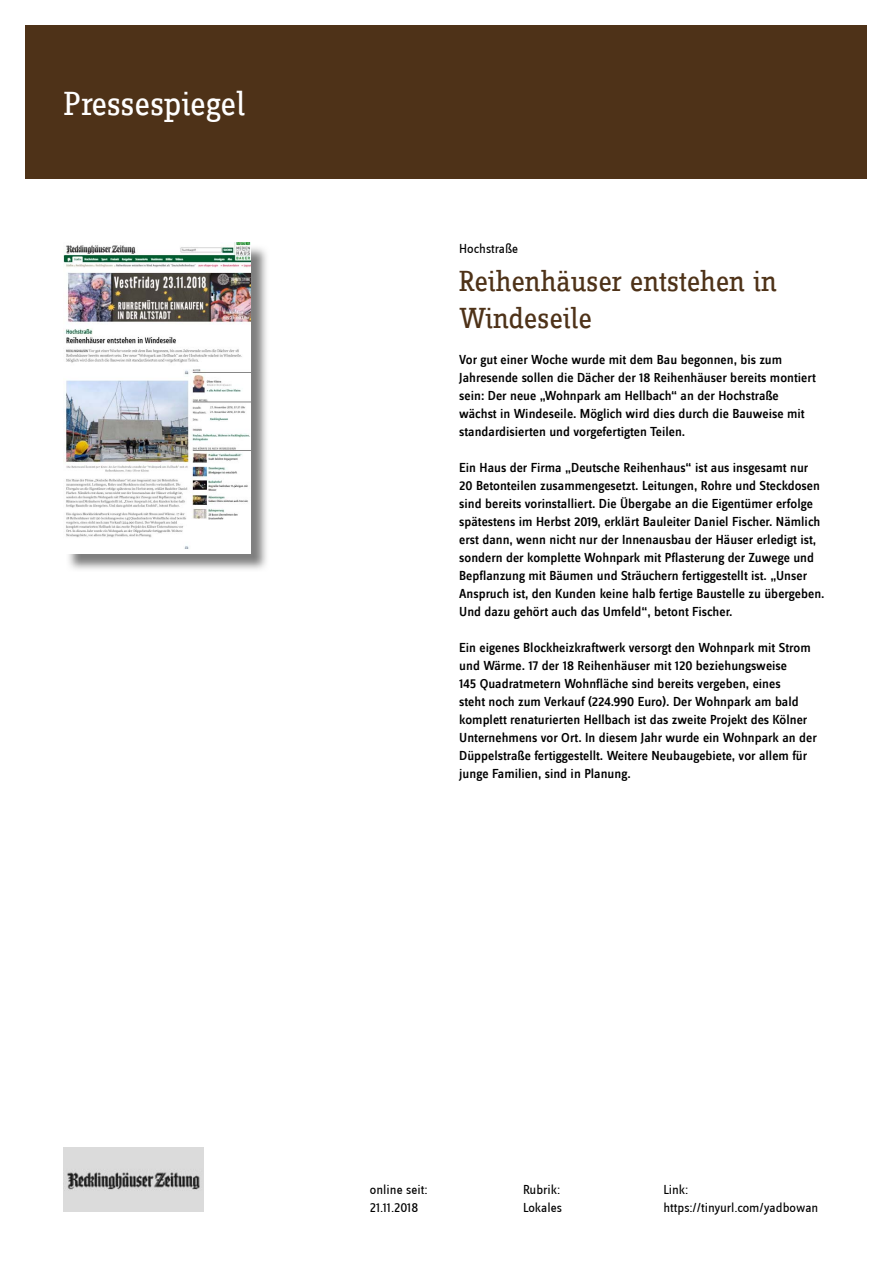
<style>
.page{position:relative;width:893px;height:1263px;background:#fff}
.page>*{position:absolute;margin:0;border:0;box-sizing:border-box;transform-origin:0 0}
.t1{font:34.5px "Zine Slab Dis";color:#fff}
.t2{font:30px/37.5px "Zine Slab Dis";letter-spacing:-.01em;color:#4e3218}
.t3{font:500 13.5px/18px "Zine Sans Dis";color:#000}
.t4{font:13.5px/18px "Zine Sans Dis";color:#000}
</style>
<div class="page">
<div style="left:26px;top:26px;width:841px;height:153px;background:#4e3218"></div>
<img style="left:64px;top:1147px;width:140px;height:65px">
<img style="left:68px;top:247px;width:199px;height:323px">
<img style="left:64px;top:242px;width:187px;height:311px">
<h1 class="t1" style="left:64px;top:87px;width:183px">Pressespiegel</h1>
<p class="t4" style="left:459px;top:241px;width:61px">Hochstraße</p>
<h2 class="t2" style="left:459px;top:264px;width:319px">Reihenhäuser entstehen in<br>Windeseile</h2>
<p class="t3" style="left:459px;top:352px;width:358px">Vor gut einer Woche wurde mit dem Bau begonnen, bis zum Jahresende sollen die Dächer der 18 Reihenhäuser bereits montiert sein: Der neue „Wohnpark am Hellbach“ an der Hochstraße wächst in Windeseile. Möglich wird dies durch die Bauweise mit standardisierten und vorgefertigten Teilen.</p>
<p class="t3" style="left:459px;top:460px;width:367px">Ein Haus der Firma „Deutsche Reihenhaus“ ist aus insgesamt nur 20 Betonteilen zusammengesetzt. Leitungen, Rohre und Steckdosen sind bereits vorinstalliert. Die Übergabe an die Eigentümer erfolge spätestens im Herbst 2019, erklärt Bauleiter Daniel Fischer. Nämlich erst dann, wenn nicht nur der Innenausbau der Häuser erledigt ist, sondern der komplette Wohnpark mit Pflasterung der Zuwege und Bepflanzung mit Bäumen und Sträuchern fertiggestellt ist. „Unser Anspruch ist, den Kunden keine halb fertige Baustelle zu übergeben.<br>Und dazu gehört auch das Umfeld“, betont Fischer.</p>
<p class="t3" style="left:459px;top:639px;width:359px">Ein eigenes Blockheizkraftwerk versorgt den Wohnpark mit Strom und Wärme. 17 der 18 Reihenhäuser mit 120 beziehungsweise<br>145 Quadratmetern Wohnfläche sind bereits vergeben, eines<br>steht noch zum Verkauf (224.990 Euro). Der Wohnpark am bald komplett renaturierten Hellbach ist das zweite Projekt des Kölner Unternehmens vor Ort. In diesem Jahr wurde ein Wohnpark an der Düppelstraße fertiggestellt. Weitere Neubaugebiete, vor allem für junge Familien, sind in Planung.</p>
<p class="t4" style="left:370px;top:1181px;width:59px">online seit:<br>21.11.2018</p>
<p class="t4" style="left:523px;top:1181px;width:41px">Rubrik:<br>Lokales</p>
<p class="t4" style="left:663px;top:1181px;width:157px">Link: https://tinyurl.com/yadbowan</p>
</div>
